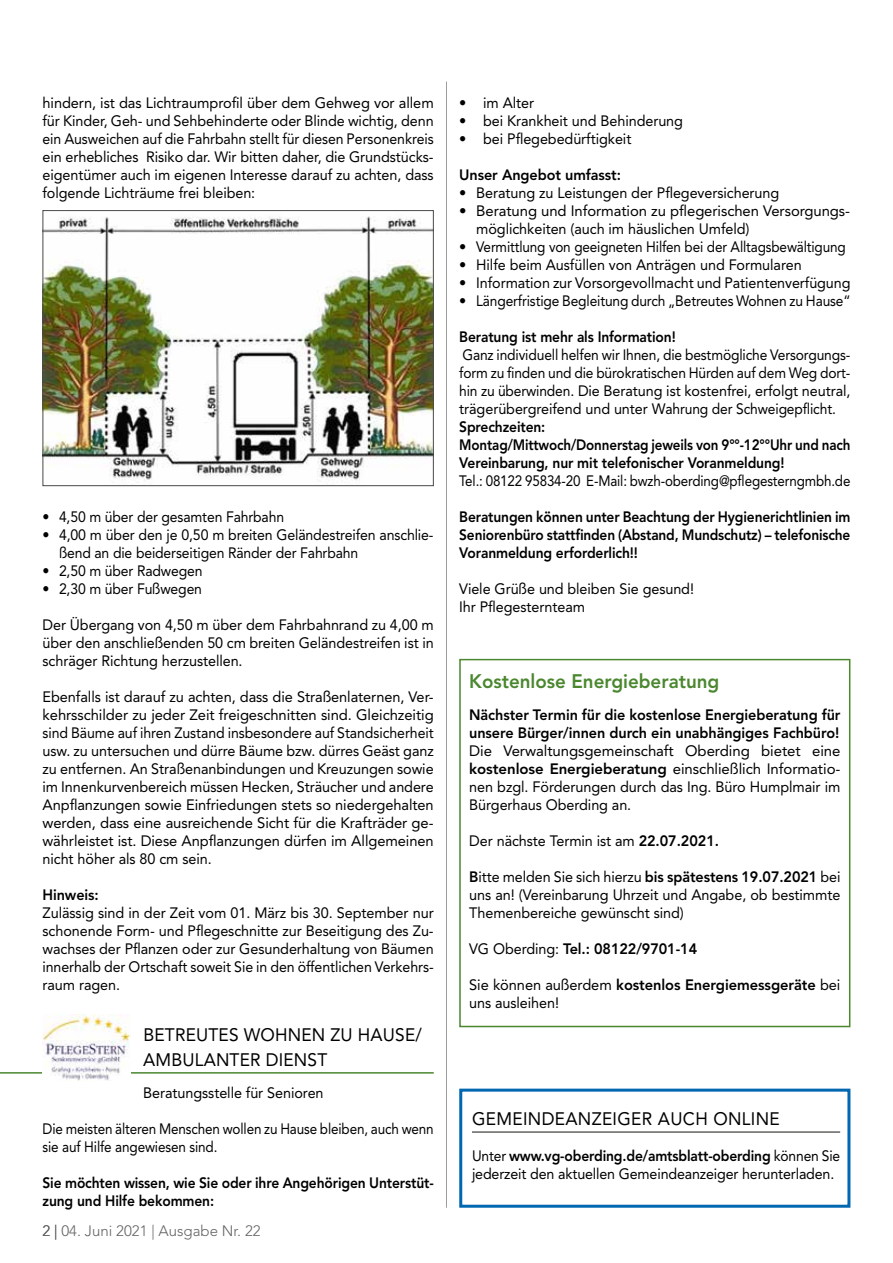
<style>
.page{position:relative;width:893px;height:1263px;background:#fff}
.page>*{position:absolute;margin:0;border:0;box-sizing:border-box;transform-origin:0 0}
.t1{font:800 19.5px "Avenir LT Std";color:#4a872e;scale:.96 1}
.t2{font:18px/24.6px "Avenir LT Std";letter-spacing:.01em;color:#000;scale:.96 1}
.t3{font:15px/18px "Avenir LT Std";letter-spacing:-.005em;color:#000;text-align:justify}
.t4{font:15px/18px "Avenir LT Std";letter-spacing:-.005em;color:#000;text-align:justify;scale:.96 1}
.t5{font:800 15px/18px "Avenir LT Std";letter-spacing:-.01em;color:#000;scale:.92 1}
.t6{font:15px/18px "Avenir LT Std";letter-spacing:-.005em;color:#000;text-align:justify;scale:.92 1}
.t7{font:800 15px/18px "Avenir LT Std";letter-spacing:-.01em;color:#000;scale:.96 1}
.t8{font:15px/18px "Avenir LT Std";letter-spacing:-.005em;color:#000;scale:.94 1}
.t9{font:15px/18px "Avenir LT Std";letter-spacing:-.005em;color:#000;scale:.9 1}
.t10{font:15px "Avenir LT Std";letter-spacing:-.005em;color:#000;scale:.93 1}
.t11{font:15px "Avenir LT Std";letter-spacing:-.005em;color:#000;scale:.89 1}
.t12{font:15px "Avenir LT Std";letter-spacing:-.005em;color:#000;scale:.95 1}
.t13{font:300 15px "Avenir LT Std";color:#636362}
.s1{font-weight:800}
.s2{font-weight:400}
</style>
<div class="page">
<hr style="left:446px;top:81px;width:1px;height:1127px;background:#9c9d9d">
<hr style="left:0;top:1072px;width:434px;height:1px;background:#4a872e">
<img style="left:45px;top:216px;width:387px;height:267px">
<div style="left:43px;top:210px;width:391px;height:276px;border:1px solid #494948"></div>
<img style="left:43px;top:1015px;width:87px;height:65px">
<hr style="left:472px;top:1131px;width:368px;height:2px;background:#636362">
<div style="left:459px;top:1089px;width:391px;height:119px;border:3px solid #0067b1"></div>
<div style="left:459px;top:659px;width:391px;height:368px;border:2px solid #4a872e"></div>
<p class="t3" style="left:43px;top:94px;width:393px">hindern, ist das Lichtraumprofil über dem Gehweg vor allem für Kinder, Geh- und Sehbehinderte oder Blinde wichtig, denn ein Ausweichen auf die Fahrbahn stellt für diesen Personenkreis ein erhebliches Risiko dar. Wir bitten daher, die Grundstücks&shy;eigentümer auch im eigenen Interesse darauf zu achten, dass folgende Lichträume frei bleiben:</p>
<p class="t10" style="left:43px;top:508px;width:261px">• 4,50 m über der gesamten Fahrbahn</p>
<p class="t8" style="left:59px;top:526px;width:400px;text-indent:-17px">• 4,00 m über den je 0,50 m breiten Geländestreifen anschlie&shy;ßend an die beiderseitigen Ränder der Fahrbahn</p>
<p class="t10" style="left:43px;top:562px;width:174px">• 2,50 m über Radwegen</p>
<p class="t10" style="left:43px;top:580px;width:173px">• 2,30 m über Fußwegen</p>
<p class="t4" style="left:43px;top:616px;width:409px">Der Übergang von 4,50 m über dem Fahrbahnrand zu 4,00 m über den anschließenden 50 cm breiten Geländestreifen ist in schräger Richtung herzustellen.</p>
<p class="t3" style="left:43px;top:688px;width:393px">Ebenfalls ist darauf zu achten, dass die Straßenlaternen, Ver&shy;kehrsschilder zu jeder Zeit freigeschnitten sind. Gleichzeitig sind Bäume auf ihren Zustand insbesondere auf Standsicherheit usw. zu untersuchen und dürre Bäume bzw. dürres Geäst ganz zu entfernen. An Straßenanbindungen und Kreuzungen sowie im Innenkurvenbereich müssen Hecken, Sträucher und andere Anpflanzungen sowie Einfriedungen stets so niedergehalten werden, dass eine ausreichende Sicht für die Krafträder ge&shy;währleistet ist. Diese Anpflanzungen dürfen im Allgemeinen nicht höher als 80 cm sein.</p>
<p class="t7" style="left:43px;top:886px;width:60px">Hinweis:</p>
<p class="t4" style="left:43px;top:904px;width:409px">Zulässig sind in der Zeit vom 01. März bis 30. September nur schonende Form- und Pflegeschnitte zur Beseitigung des Zu&shy;wachses der Pflanzen oder zur Gesunderhaltung von Bäumen innerhalb der Ortschaft soweit Sie in den öffentlichen Verkehrs&shy;raum ragen.</p>
<p class="t2" style="left:143px;top:1023px;width:292px">BETREUTES WOHNEN ZU HAUSE/<br>AMBULANTER DIENST</p>
<p class="t4" style="left:143px;top:1084px;width:189px">Beratungsstelle für Senioren</p>
<p class="t9" style="left:43px;top:1120px;width:436px">Die meisten älteren Menschen wollen zu Hause bleiben, auch wenn sie auf Hilfe angewiesen sind.</p>
<p class="t5" style="left:43px;top:1174px;width:427px">Sie möchten wissen, wie Sie oder ihre Angehörigen Unterstüt&shy;zung und Hilfe bekommen:</p>
<p class="t13" style="left:43px;top:1222px;width:220px">2 | 04. Juni 2021 | Ausgabe Nr. 22</p>
<p class="t4" style="left:459px;top:94px;width:80px">• im Alter</p>
<p class="t4" style="left:459px;top:112px;width:235px">• bei Krankheit und Behinderung</p>
<p class="t4" style="left:459px;top:130px;width:181px">• bei Pflegebedürftigkeit</p>
<p class="t7" style="left:459px;top:166px;width:170px">Unser Angebot umfasst:</p>
<p class="t4" style="left:459px;top:184px;width:335px">• Beratung zu Leistungen der Pflegeversicherung</p>
<p class="t3" style="left:476px;top:202px;width:375px;text-indent:-17px">• Beratung und Information zu pflegerischen Versorgungs&shy;möglichkeiten (auch im häuslichen Umfeld)</p>
<p class="t4" style="left:459px;top:238px;width:404px">• Vermittlung von geeigneten Hilfen bei der Alltagsbewältigung</p>
<p class="t4" style="left:459px;top:256px;width:358px">• Hilfe beim Ausfüllen von Anträgen und Formularen</p>
<p class="t4" style="left:459px;top:274px;width:409px">• Information zur Vorsorgevollmacht und Patientenverfügung</p>
<p class="t12" style="left:459px;top:292px;width:413px">• Längerfristige Begleitung durch „Betreutes Wohnen zu Hause“</p>
<p class="t5" style="left:459px;top:328px;width:237px">Beratung ist mehr als Information!</p>
<p class="t6" style="left:459px;top:346px;width:427px">Ganz individuell helfen wir Ihnen, die bestmögliche Versorgungs&shy;form zu finden und die bürokratischen Hürden auf dem Weg dort&shy;hin zu überwinden. Die Beratung ist kostenfrei, erfolgt neutral, trägerübergreifend und unter Wahrung der Schweigepflicht.</p>
<p class="t5" style="left:459px;top:418px;width:427px">Sprechzeiten:<br>Montag/Mittwoch/Donnerstag jeweils von 9°°-12°°Uhr und nach<br>Vereinbarung, nur mit telefonischer Voranmeldung!</p>
<p class="t11" style="left:459px;top:472px;width:441px">Tel.: 08122 95834-20 E-Mail: bwzh-oberding@pflegesterngmbh.de</p>
<p class="t5" style="left:459px;top:508px;width:427px;text-align:justify">Beratungen können unter Beachtung der Hygienerichtlinien im Seniorenbüro stattfinden (Abstand, Mundschutz) – telefonische Voranmeldung erforderlich!!</p>
<p class="t4" style="left:459px;top:580px;width:246px">Viele Grüße und bleiben Sie gesund!<br>Ihr Pflegesternteam</p>
<h1 class="t1" style="left:469px;top:669px;width:262px">Kostenlose Energieberatung</h1>
<p class="t7" style="left:469px;top:706px;width:388px">Nächster Termin für die kostenlose Energieberatung für unsere Bürger/innen durch ein unabhängiges Fachbüro!</p>
<p class="t3" style="left:469px;top:742px;width:373px">Die Verwaltungsgemeinschaft Oberding bietet eine <span class="s1">kostenlose Energieberatung</span> einschließlich Informatio&shy;nen bzgl. Förderungen durch das Ing. Büro Humplmair im Bürgerhaus Oberding an.</p>
<p class="t4" style="left:469px;top:832px;width:262px">Der nächste Termin ist am <span class="s1">22.07.2021.</span></p>
<p class="t4" style="left:469px;top:868px;width:388px"><span class="s1">B</span>itte melden Sie sich hierzu <span class="s1">bis spätestens 19.07.2021</span> bei uns an! (Vereinbarung Uhrzeit und Angabe, ob bestimmte Themenbereiche gewünscht sind)</p>
<p class="t7" style="left:469px;top:940px;width:239px"><span class="s2">VG Oberding:</span> Tel.: 08122/9701-14</p>
<p class="t3" style="left:469px;top:976px;width:373px">Sie können außerdem <span class="s1">kostenlos Energiemessgeräte</span> bei uns ausleihen!</p>
<p class="t2" style="left:472px;top:1106px;width:322px">GEMEINDEANZEIGER AUCH ONLINE</p>
<p class="t6" style="left:472px;top:1147px;width:402px">Unter <span class="s1">www.vg-oberding.de/amtsblatt-oberding</span> können Sie jederzeit den aktuellen Gemeindeanzeiger herunterladen.</p>
</div>
